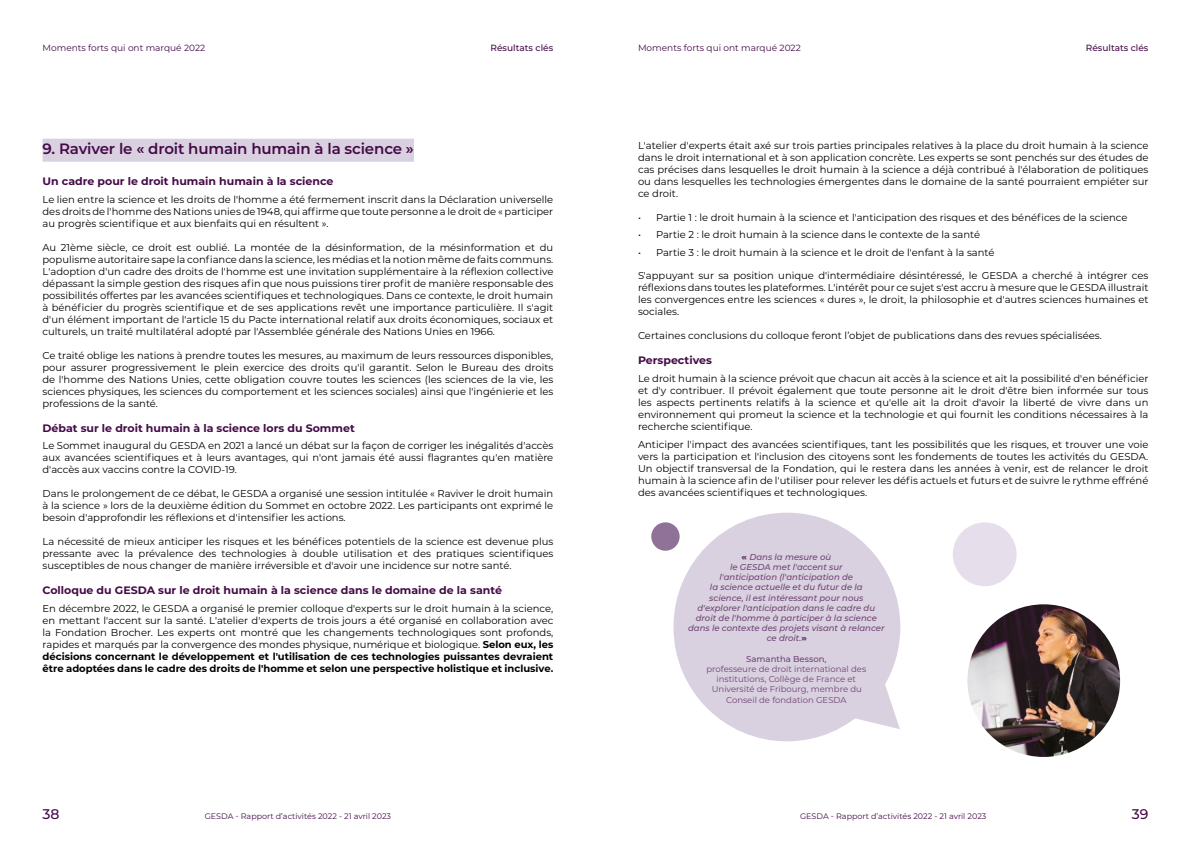
<style>
.page{position:relative;width:1191px;height:842px;background:#fff}
.page>*{position:absolute;margin:0;border:0;box-sizing:border-box;transform-origin:0 0}
.t1{font:600 15px "Montserrat";letter-spacing:-.01em;color:#440a47}
.t2{font:500 14px "Montserrat";color:#440a47}
.t3{font:700 10.8px "Montserrat";color:#440a47}
.t4{font:10px/12px "Montserrat";color:#000;text-align:justify}
.t5{font:9px "Montserrat";color:#440a47}
.t6{font:500 9px "Montserrat";color:#440a47}
.t7{font:italic 500 8.5px/10.2px "Montserrat";color:#6e4473;text-align:center}
.t8{font:8.5px/10.2px "Montserrat";color:#6e4473;text-align:center}
.t9{font:500 8.5px "Montserrat";color:#6e4473}
.t10{font:8px "Montserrat";color:#440a47}
.s1{font-weight:700}
.s2{font-style:italic}
.s3{font-weight:900;font-style:normal}
</style>
<div class="page">
<div style="left:43px;top:139px;width:371px;height:23px;background:#d9d0e0"></div>
<svg style="left:712px;top:525px;width:188px;height:204px"></svg>
<div style="left:673px;top:513px;width:227px;height:228px;background:#d9d0e0;border-radius:50%"></div>
<div style="left:952px;top:522px;width:64px;height:64px;background:#e6dfeb;border-radius:50%"></div>
<div style="left:651px;top:522px;width:28px;height:29px;background:#907298;border-radius:50%"></div>
<img style="left:967px;top:604px;width:153px;height:153px;border-radius:76px">
<p class="t5" style="left:43px;top:42px;width:164px">Moments forts qui ont marqué 2022</p>
<p class="t5" style="left:638px;top:42px;width:164px">Moments forts qui ont marqué 2022</p>
<p class="t6" style="left:490px;top:42px;width:64px">Résultats clés</p>
<p class="t6" style="left:1085px;top:42px;width:64px">Résultats clés</p>
<h1 class="t1" style="left:43px;top:138px;width:373px">9. Raviver le « droit humain humain à la science »</h1>
<p class="t3" style="left:43px;top:173px;width:292px">Un cadre pour le droit humain humain à la science</p>
<p class="t4" style="left:43px;top:193px;width:512px">Le lien entre la science et les droits de l'homme a été fermement inscrit dans la Déclaration universelle des droits de l'homme des Nations unies de 1948, qui affirme que toute personne a le droit de « participer au progrès scientifique et aux bienfaits qui en résultent ».</p>
<p class="t4" style="left:43px;top:241px;width:512px">Au 21ème siècle, ce droit est oublié. La montée de la désinformation, de la mésinformation et du populisme autoritaire sape la confiance dans la science, les médias et la notion même de faits communs.<br>L'adoption d'un cadre des droits de l'homme est une invitation supplémentaire à la réflexion collective dépassant la simple gestion des risques afin que nous puissions tirer profit de manière responsable des possibilités offertes par les avancées scientifiques et technologiques. Dans ce contexte, le droit humain à bénéficier du progrès scientifique et de ses applications revêt une importance particulière. Il s'agit d'un élément important de l'article 15 du Pacte international relatif aux droits économiques, sociaux et culturels, un traité multilatéral adopté par l'Assemblée générale des Nations Unies en 1966.</p>
<p class="t4" style="left:43px;top:349px;width:512px">Ce traité oblige les nations à prendre toutes les mesures, au maximum de leurs ressources disponibles, pour assurer progressivement le plein exercice des droits qu'il garantit. Selon le Bureau des droits de l'homme des Nations Unies, cette obligation couvre toutes les sciences (les sciences de la vie, les sciences physiques, les sciences du comportement et les sciences sociales) ainsi que l'ingénierie et les professions de la santé.</p>
<p class="t3" style="left:43px;top:420px;width:314px">Débat sur le droit humain à la science lors du Sommet</p>
<p class="t4" style="left:43px;top:439px;width:512px">Le Sommet inaugural du GESDA en 2021 a lancé un débat sur la façon de corriger les inégalités d'accès aux avancées scientifiques et à leurs avantages, qui n'ont jamais été aussi flagrantes qu'en matière d'accès aux vaccins contre la COVID-19.</p>
<p class="t4" style="left:43px;top:487px;width:512px">Dans le prolongement de ce débat, le GESDA a organisé une session intitulée « Raviver le droit humain à la science » lors de la deuxième édition du Sommet en octobre 2022. Les participants ont exprimé le besoin d'approfondir les réflexions et d'intensifier les actions.</p>
<p class="t4" style="left:43px;top:535px;width:512px">La nécessité de mieux anticiper les risques et les bénéfices potentiels de la science est devenue plus pressante avec la prévalence des technologies à double utilisation et des pratiques scientifiques susceptibles de nous changer de manière irréversible et d'avoir une incidence sur notre santé.</p>
<p class="t3" style="left:43px;top:583px;width:461px">Colloque du GESDA sur le droit humain à la science dans le domaine de la santé</p>
<p class="t4" style="left:43px;top:602px;width:512px">En décembre 2022, le GESDA a organisé le premier colloque d'experts sur le droit humain à la science, en mettant l'accent sur la santé. L'atelier d'experts de trois jours a été organisé en collaboration avec la Fondation Brocher. Les experts ont montré que les changements technologiques sont profonds, rapides et marqués par la convergence des mondes physique, numérique et biologique. <span class="s1">Selon eux, les décisions concernant le développement et l'utilisation de ces technologies puissantes devraient être adoptées dans le cadre des droits de l'homme et selon une perspective holistique et inclusive.</span></p>
<p class="t4" style="left:638px;top:139px;width:512px">L'atelier d'experts était axé sur trois parties principales relatives à la place du droit humain à la science dans le droit international et à son application concrète. Les experts se sont penchés sur des études de cas précises dans lesquelles le droit humain à la science a déjà contribué à l'élaboration de politiques ou dans lesquelles les technologies émergentes dans le domaine de la santé pourraient empiéter sur ce droit.</p>
<p class="t4" style="left:638px;top:211px;width:491px"><span class="s2">•</span> Partie 1 : le droit humain à la science et l'anticipation des risques et des bénéfices de la science</p>
<p class="t4" style="left:638px;top:228px;width:343px"><span class="s2">•</span> Partie 2 : le droit humain à la science dans le contexte de la santé</p>
<p class="t4" style="left:638px;top:246px;width:358px"><span class="s2">•</span> Partie 3 : le droit humain à la science et le droit de l'enfant à la santé</p>
<p class="t4" style="left:638px;top:269px;width:512px">S'appuyant sur sa position unique d'intermédiaire désintéressé, le GESDA a cherché à intégrer ces réflexions dans toutes les plateformes. L'intérêt pour ce sujet s'est accru à mesure que le GESDA illustrait les convergences entre les sciences « dures », le droit, la philosophie et d'autres sciences humaines et sociales.</p>
<p class="t4" style="left:638px;top:329px;width:465px">Certaines conclusions du colloque feront l’objet de publications dans des revues spécialisées.</p>
<p class="t3" style="left:638px;top:353px;width:75px">Perspectives</p>
<p class="t4" style="left:638px;top:372px;width:512px">Le droit humain à la science prévoit que chacun ait accès à la science et ait la possibilité d'en bénéficier et d'y contribuer. Il prévoit également que toute personne ait le droit d'être bien informée sur tous les aspects pertinents relatifs à la science et qu'elle ait la droit d'avoir la liberté de vivre dans un environnement qui promeut la science et la technologie et qui fournit les conditions nécessaires à la recherche scientifique.</p>
<p class="t4" style="left:638px;top:438px;width:512px">Anticiper l'impact des avancées scientifiques, tant les possibilités que les risques, et trouver une voie vers la participation et l'inclusion des citoyens sont les fondements de toutes les activités du GESDA.<br>Un objectif transversal de la Fondation, qui le restera dans les années à venir, est de relancer le droit humain à la science afin de l'utiliser pour relever les défis actuels et futurs et de suivre le rythme effréné des avancées scientifiques et technologiques.</p>
<p class="t7" style="left:688px;top:551px;width:198px"><span class="s3">«</span> Dans la mesure où<br>le GESDA met l'accent sur<br>l'anticipation (l'anticipation de<br>la science actuelle et du futur de la<br>science, il est intéressant pour nous d'explorer l'anticipation dans le cadre du droit de l'homme à participer à la science dans le contexte des projets visant à relancer ce droit.<span class="s3">»</span></p>
<p class="t9" style="left:746px;top:653px;width:82px">Samantha Besson,</p>
<p class="t8" style="left:706px;top:663px;width:161px">professeure de droit international des institutions, Collège de France et Université de Fribourg, membre du Conseil de fondation GESDA</p>
<h2 class="t2" style="left:43px;top:804px;width:19px">38</h2>
<p class="t10" style="left:205px;top:811px;width:188px">GESDA - Rapport d’activités 2022 - 21 avril 2023</p>
<p class="t10" style="left:800px;top:811px;width:188px">GESDA - Rapport d’activités 2022 - 21 avril 2023</p>
<h2 class="t2" style="left:1131px;top:804px;width:18px">39</h2>
</div>
